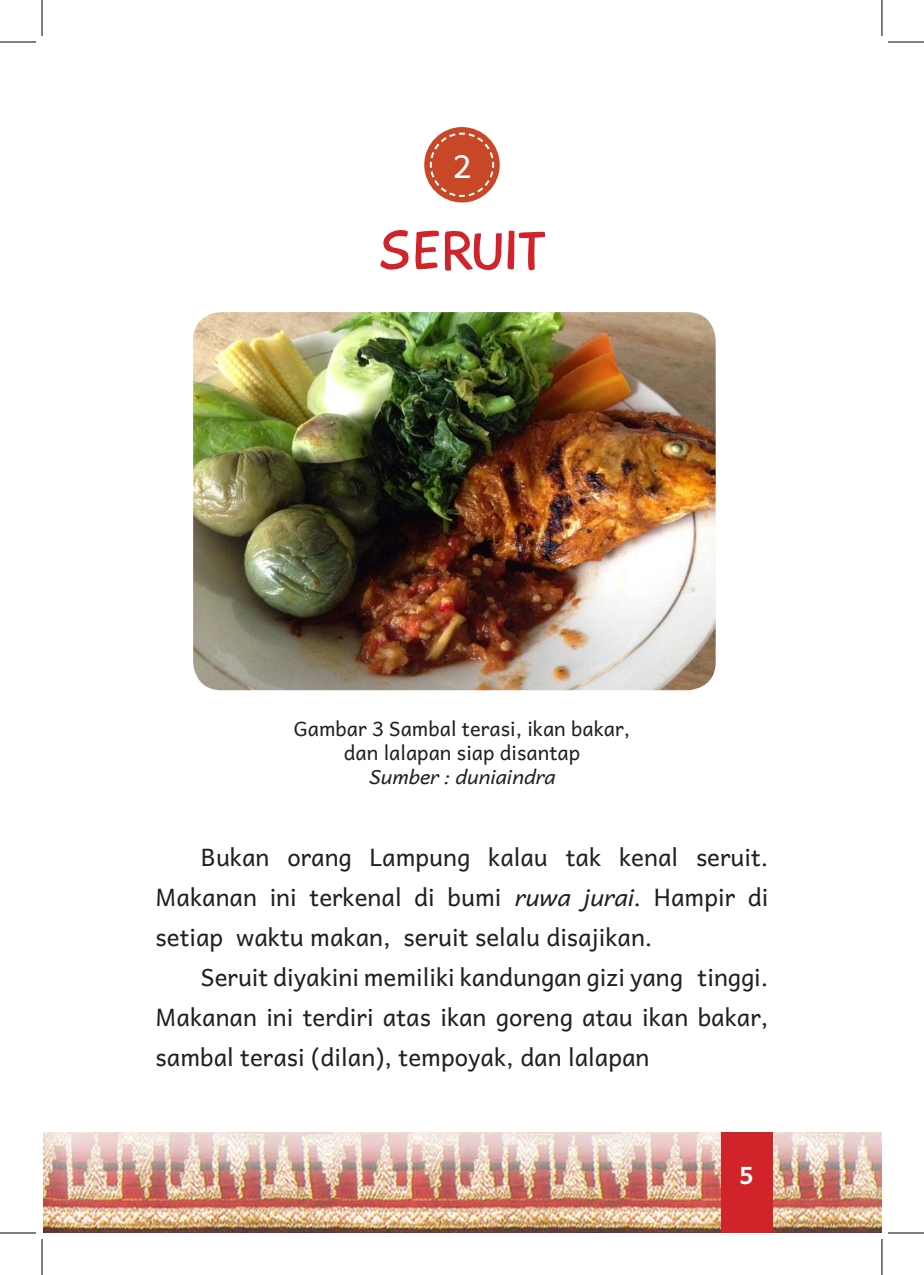
<style>
.page{position:relative;width:924px;height:1275px;background:#fff}
.page>*{position:absolute;margin:0;border:0;box-sizing:border-box;transform-origin:0 0}
.t1{font:56px "Playtime With Hot Toddies";color:#d1232a}
.t2{font:32px "Andika New Basic";color:#fff}
.t3{font:24px/40px "Andika New Basic";color:#231f20;text-align:justify}
.t4{font:700 24px "Andika New Basic";color:#fff}
.t5{font:20px/24px "Andika New Basic";color:#231f20;text-align:center}
.t6{font:italic 20px "Andika New Basic";color:#231f20}
.s1{font-style:italic}
</style>
<div class="page">
<img style="left:43px;top:1132px;width:838px;height:101px">
<div style="left:720px;top:1132px;width:51px;height:101px;background:#d1232a"></div>
<div style="left:424px;top:127px;width:75px;height:75px;background:#c84727;border-radius:50%"></div>
<svg style="left:428px;top:132px;width:67px;height:66px"></svg>
<img style="left:193px;top:312px;width:522px;height:378px">
<hr style="left:0;top:42px;width:36px;height:1px;background:#000">
<hr style="left:887px;top:42px;width:36px;height:1px;background:#000">
<hr style="left:0;top:1232px;width:36px;height:1px;background:#000">
<hr style="left:887px;top:1232px;width:36px;height:1px;background:#000">
<hr style="left:42px;top:0;width:1px;height:36px;background:#000">
<hr style="left:42px;top:1239px;width:1px;height:36px;background:#000">
<hr style="left:881px;top:0;width:1px;height:36px;background:#000">
<hr style="left:881px;top:1239px;width:1px;height:36px;background:#000">
<h2 class="t2" style="left:453px;top:137px;width:20px">2</h2>
<h1 class="t1" style="left:378px;top:217px;width:169px">SERUIT</h1>
<p class="t5" style="left:294px;top:713px;width:338px">Gambar 3 Sambal terasi, ikan bakar, dan lalapan siap disantap</p>
<p class="t6" style="left:369px;top:758px;width:187px">Sumber : duniaindra</p>
<p class="t3" style="left:155px;top:834px;width:614px;text-indent:45px">Bukan orang Lampung kalau tak kenal seruit.<br>Makanan ini terkenal di bumi <span class="s1">ruwa jurai</span>. Hampir di setiap waktu makan, seruit selalu disajikan.</p>
<p class="t3" style="left:155px;top:954px;width:614px;text-indent:45px">Seruit diyakini memiliki kandungan gizi yang tinggi.<br>Makanan ini terdiri atas ikan goreng atau ikan bakar, sambal terasi (dilan), tempoyak, dan lalapan</p>
<p class="t4" style="left:739px;top:1153px;width:16px">5</p>
</div>
